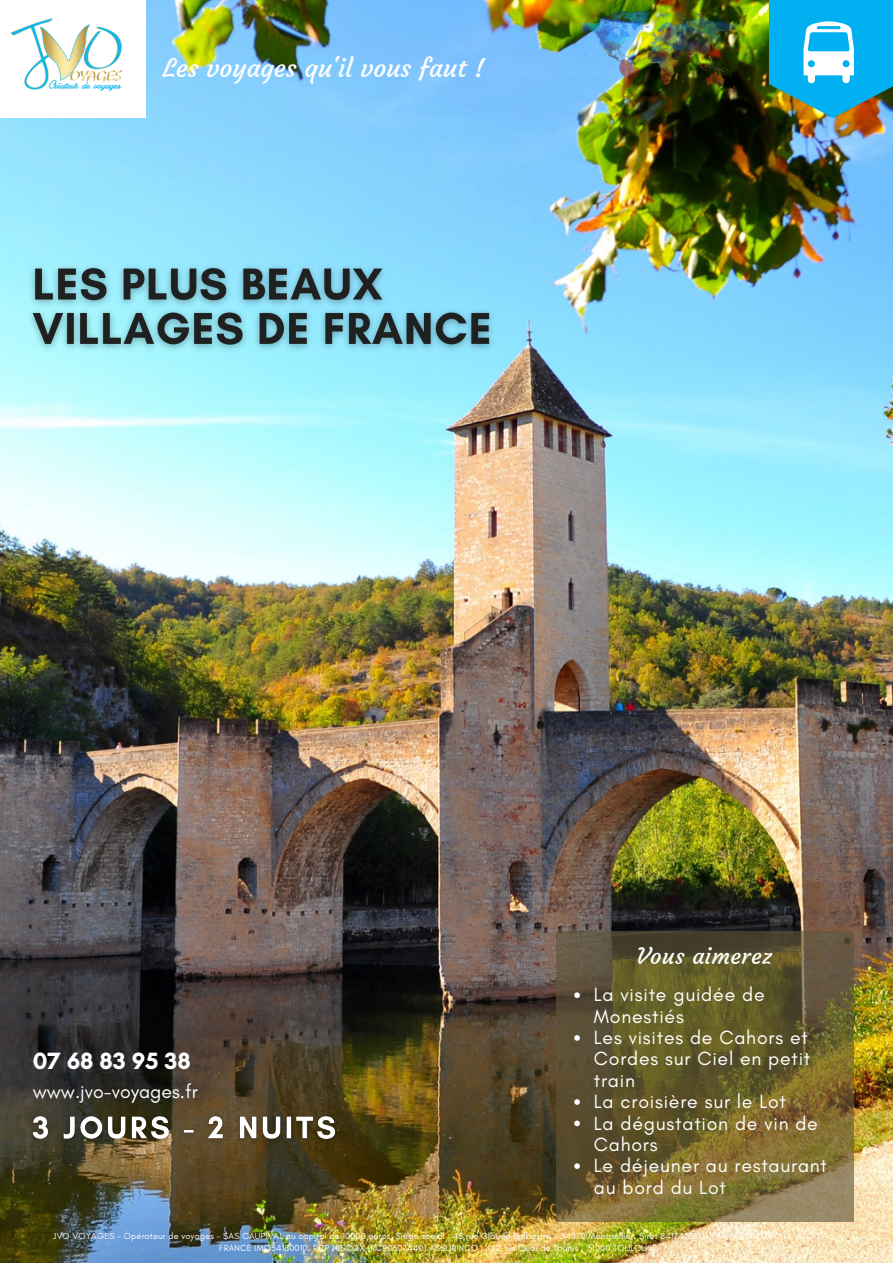
<style>
.page{position:relative;width:893px;height:1264px;background:#fff}
.page>*{position:absolute;margin:0;border:0;box-sizing:border-box;transform-origin:0 0}
.t1{font:25.5px "Courgette";color:#fff}
.t2{font:700 24px "Glacial Indifference";color:#fff}
.t3{font:22.5px "Courgette";letter-spacing:.02em;color:#fff}
.t4{font:19.5px/21.3px "Glacial Indifference";letter-spacing:.04em;color:#fff}
.t5{font:19.5px "Glacial Indifference";color:#fff}
.t6{font:9px/12px "Glacial Indifference";letter-spacing:.02em;color:#fff;text-align:center}
</style>
<div class="page">
<img style="left:0;top:0;width:892px;height:1262px">
<div style="left:769px;top:0;width:123px;height:76px;background:#00b0f0"></div>
<div style="left:0;top:0;width:145px;height:117px;background:#fff"></div>
<img style="left:10px;top:18px;width:112px;height:73px">
<img style="left:581px;top:11px;width:159px;height:86px">
<svg style="left:769px;top:21px;width:123px;height:97px"></svg>
<img style="left:21px;top:247px;width:495px;height:121px">
<img style="left:24px;top:1100px;width:322px;height:56px">
<svg style="left:556px;top:931px;width:297px;height:290px"></svg>
<svg style="left:574px;top:992px;width:6px;height:6px"></svg>
<svg style="left:574px;top:1035px;width:6px;height:5px"></svg>
<svg style="left:574px;top:1099px;width:6px;height:5px"></svg>
<svg style="left:574px;top:1120px;width:6px;height:6px"></svg>
<svg style="left:574px;top:1163px;width:6px;height:5px"></svg>
<h1 class="t1" style="left:163px;top:52px;width:323px">Les voyages qu'il vous faut !</h1>
<h2 class="t2" style="left:33px;top:1046px;width:159px">07 68 83 95 38</h2>
<h3 class="t5" style="left:33px;top:1079px;width:166px">www.jvo-voyages.fr</h3>
<h3 class="t3" style="left:636px;top:941px;width:137px">Vous aimerez</h3>
<h3 class="t4" style="left:594px;top:983px;width:234px">La visite guidée de<br>Monestiés<br>Les visites de Cahors et<br>Cordes sur Ciel en petit train<br>La croisière sur le Lot<br>La dégustation de vin de<br>Cahors<br>Le déjeuner au restaurant au bord du Lot</h3>
<p class="t6" style="left:53px;top:1229px;width:771px">JVO VOYAGES - Opérateur de voyages - SAS CAUPIVAL au capital de 10000 euros. Siège social : 48 rue Claude Balbastre - 34070 Montpellier. Siret 841747314 - TVA FR20841747314. ATOUT<br>FRANCE IMO34180010. RCP HISCOX (RCP0307440) ASSURINCO - 122 bis Quai de Tounis - 31000 TOULOUSE</p>
</div>
